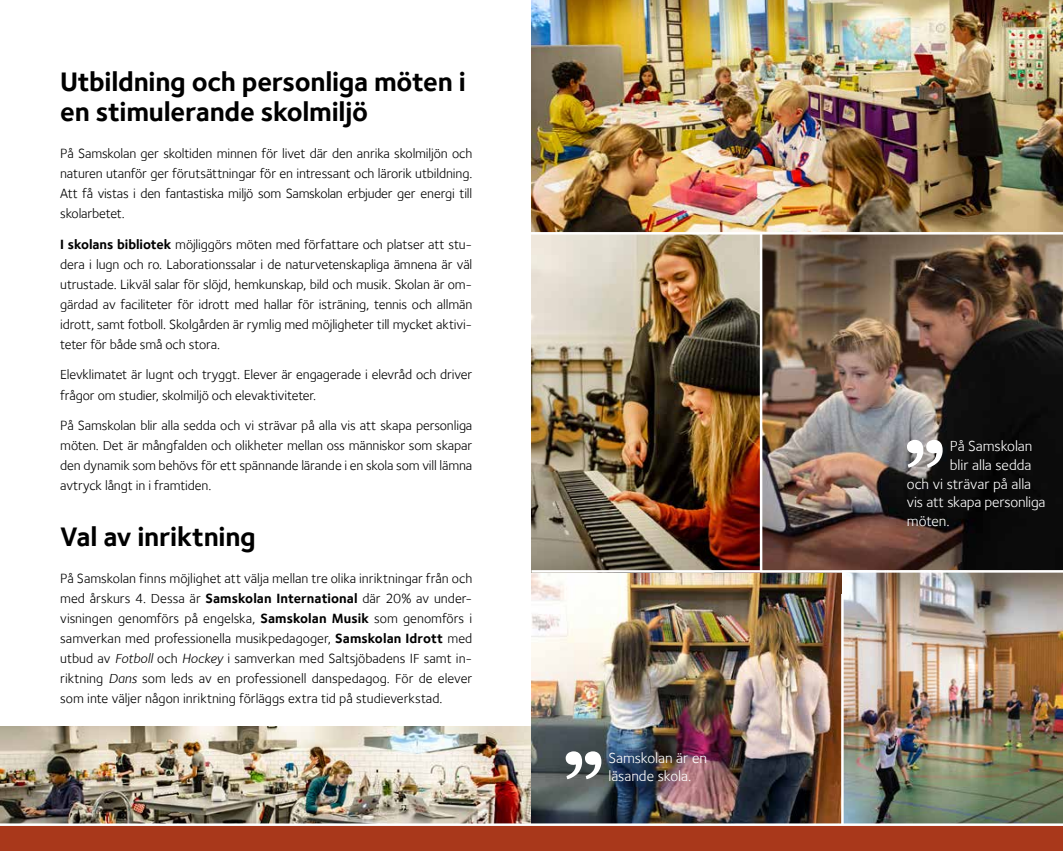
<style>
.page{position:relative;width:1063px;height:851px;background:#fff}
.page>*{position:absolute;margin:0;border:0;box-sizing:border-box;transform-origin:0 0}
.t1{font:700 27.5px/30px "Foundry Sterling";letter-spacing:-.01em;color:#000}
.t2{font:15px/18.8px "Foundry Sterling";letter-spacing:-.005em;color:#fff}
.t3{font:13.75px/20px "Foundry Sterling";letter-spacing:-.01em;color:#000;text-align:justify}
.s1{font-weight:700}
.s2{font-style:italic}
</style>
<div class="page">
<img style="left:531px;top:572px;width:310px;height:251px">
<img style="left:531px;top:234px;width:229px;height:336px">
<img style="left:762px;top:234px;width:301px;height:336px">
<img style="left:844px;top:572px;width:219px;height:251px">
<img style="left:531px;top:0;width:532px;height:232px">
<svg style="left:907px;top:440px;width:36px;height:27px"></svg>
<svg style="left:566px;top:751px;width:35px;height:28px"></svg>
<img style="left:0;top:726px;width:530px;height:97px">
<div style="left:0;top:825px;width:1063px;height:25px;background:#a9381b"></div>
<h1 class="t1" style="left:60px;top:66px;width:407px">Utbildning och personliga möten i en stimulerande skolmiljö</h1>
<p class="t3" style="left:60px;top:143px;width:414px">På Samskolan ger skoltiden minnen för livet där den anrika skolmiljön och naturen utanför ger förutsättningar för en intressant och lärorik utbildning.<br>Att få vistas i den fantastiska miljö som Samskolan erbjuder ger energi till skolarbetet.</p>
<p class="t3" style="left:60px;top:234px;width:414px"><span class="s1">I skolans bibliotek</span> möjliggörs möten med författare och platser att stu&shy;dera i lugn och ro. Laborationssalar i de naturvetenskapliga ämnena är väl utrustade. Likväl salar för slöjd, hemkunskap, bild och musik. Skolan är om&shy;gärdad av faciliteter för idrott med hallar för isträning, tennis och allmän idrott, samt fotboll. Skolgården är rymlig med möjligheter till mycket aktivi&shy;teter för både små och stora.</p>
<p class="t3" style="left:60px;top:364px;width:414px">Elevklimatet är lugnt och tryggt. Elever är engagerade i elevråd och driver frågor om studier, skolmiljö och elevaktiviteter.</p>
<p class="t3" style="left:60px;top:415px;width:414px">På Samskolan blir alla sedda och vi strävar på alla vis att skapa personliga möten. Det är mångfalden och olikheter mellan oss människor som skapar den dynamik som behövs för ett spännande lärande i en skola som vill lämna avtryck långt in i framtiden.</p>
<h1 class="t1" style="left:60px;top:521px;width:197px">Val av inriktning</h1>
<p class="t3" style="left:60px;top:567px;width:414px">På Samskolan finns möjlighet att välja mellan tre olika inriktningar från och med årskurs 4. Dessa är <span class="s1">Samskolan International</span> där 20% av under&shy;visningen genomförs på engelska, <span class="s1">Samskolan Musik</span> som genomförs i samverkan med professionella musikpedagoger, <span class="s1">Samskolan Idrott</span> med utbud av <span class="s2">Fotboll</span> och <span class="s2">Hockey</span> i samverkan med Saltsjöbadens IF samt in&shy;riktning <span class="s2">Dans</span> som leds av en professionell danspedagog. För de elever som inte väljer någon inriktning förläggs extra tid på studieverkstad.</p>
<p class="t2" style="left:608px;top:747px;width:100px">Samskolan är en läsande skola.</p>
<p class="t2" style="left:950px;top:436px;width:84px">På Samskolan</p>
<p class="t2" style="left:950px;top:455px;width:83px">blir alla sedda</p>
<p class="t2" style="left:907px;top:474px;width:126px">och vi strävar på alla</p>
<p class="t2" style="left:907px;top:492px;width:140px">vis att skapa personliga</p>
<p class="t2" style="left:907px;top:511px;width:44px">möten.</p>
</div>
